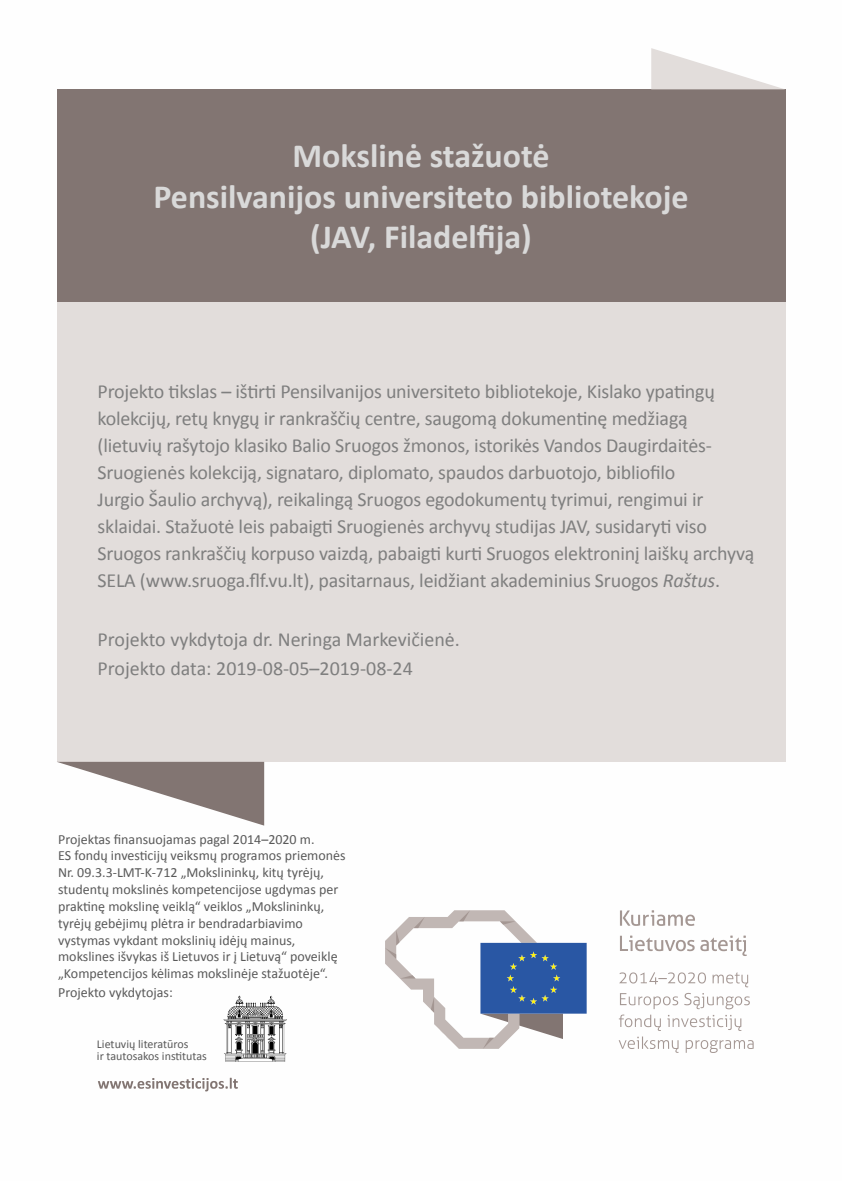
<style>
.page{position:relative;width:842px;height:1191px;background:#fff}
.page>*{position:absolute;margin:0;border:0;box-sizing:border-box;transform-origin:0 0}
.t1{font:700 34px/40.8px "Calibri";color:#d9d9d9;text-align:center}
.t2{font:20px/27px "Calibri";letter-spacing:-.01em;color:#7f7f7f}
.t3{font:14px/16.8px "Calibri";color:#595959}
.t4{font:12px/12px "Calibri";color:#595959}
.s1{font-style:italic}
</style>
<div class="page">
<svg style="left:385px;top:910px;width:202px;height:138px"></svg>
<svg style="left:619px;top:910px;width:135px;height:143px"></svg>
<div style="left:57px;top:302px;width:728px;height:460px;background:#e2dddb"></div>
<div style="left:57px;top:89px;width:728px;height:213px;background:#827572"></div>
<svg style="left:57px;top:762px;width:207px;height:63px"></svg>
<svg style="left:651px;top:48px;width:132px;height:41px"></svg>
<svg style="left:98px;top:1077px;width:140px;height:14px"></svg>
<img style="left:223px;top:995px;width:64px;height:67px">
<h1 class="t1" style="left:153px;top:135px;width:537px">Mokslinė stažuotė<br>Pensilvanijos universiteto bibliotekoje (JAV, Filadelfija)</h1>
<p class="t2" style="left:98px;top:377px;width:658px">Projekto tikslas – ištirti Pensilvanijos universiteto bibliotekoje, Kislako ypatingų kolekcijų, retų knygų ir rankraščių centre, saugomą dokumentinę medžiagą (lietuvių rašytojo klasiko Balio Sruogos žmonos, istorikės Vandos Daugirdaitės-Sruogienės kolekciją, signataro, diplomato, spaudos darbuotojo, bibliofilo<br>Jurgio Šaulio archyvą), reikalingą Sruogos egodokumentų tyrimui, rengimui ir sklaidai. Stažuotė leis pabaigti Sruogienės archyvų studijas JAV, susidaryti viso Sruogos rankraščių korpuso vaizdą, pabaigti kurti Sruogos elektroninį laiškų archyvą SELA (www.sruoga.flf.vu.lt), pasitarnaus, leidžiant akademinius Sruogos <span class="s1">Raštus</span>.</p>
<p class="t2" style="left:98px;top:625px;width:364px;line-height:28.4px">Projekto vykdytoja dr. Neringa Markevičienė.<br>Projekto data: 2019-08-05–2019-08-24</p>
<p class="t3" style="left:58px;top:830px;width:289px">Projektas finansuojamas pagal 2014–2020 m.<br>ES fondų investicijų veiksmų programos priemonės Nr. 09.3.3-LMT-K-712 „Mokslininkų, kitų tyrėjų, studentų mokslinės kompetencijose ugdymas per praktinę mokslinę veiklą“ veiklos „Mokslininkų, tyrėjų gebėjimų plėtra ir bendradarbiavimo vystymas vykdant mokslinių idėjų mainus, mokslines išvykas iš Lietuvos ir į Lietuvą“ poveiklę „Kompetencijos kėlimas mokslinėje stažuotėje“.</p>
<p class="t3" style="left:58px;top:984px;width:116px">Projekto vykdytojas:</p>
<p class="t4" style="left:97px;top:1037px;width:111px">Lietuvių literatūros<br>ir tautosakos institutas</p>
</div>
